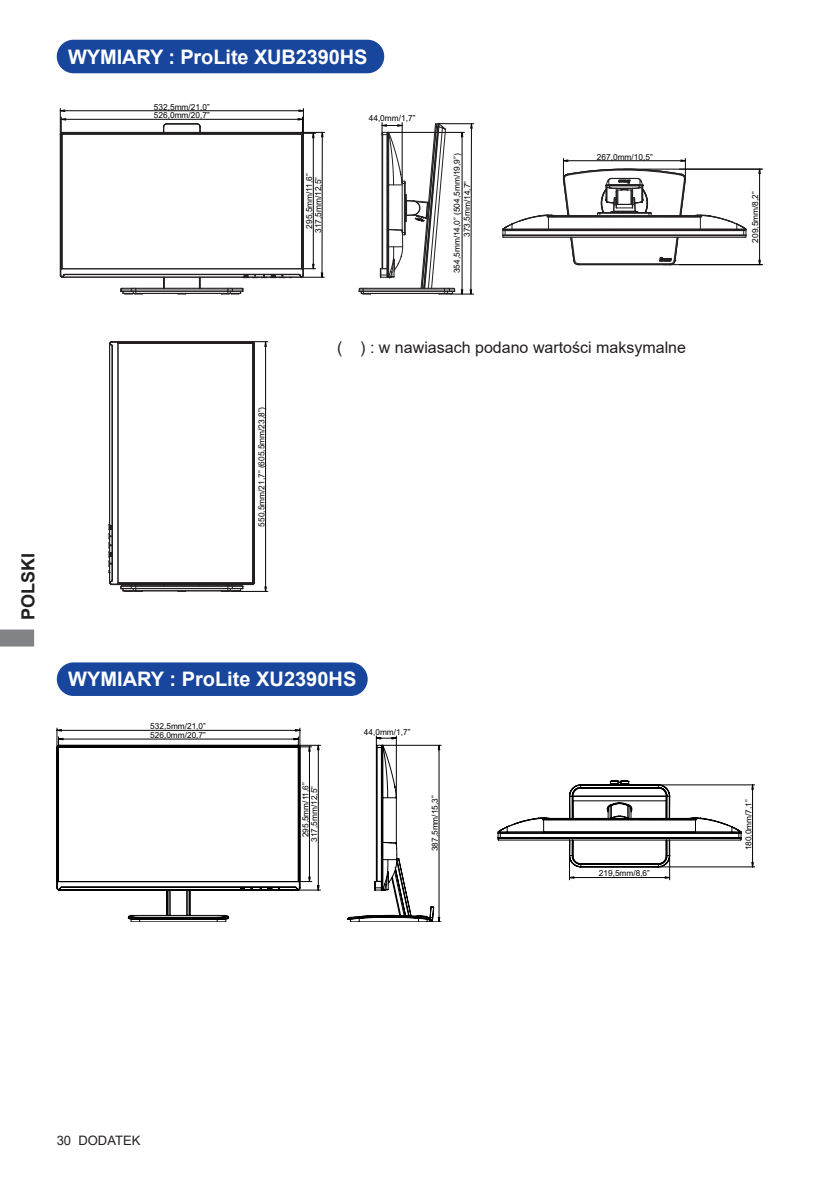
<style>
.page{position:relative;width:840px;height:1191px;background:#fff}
.page>*{position:absolute;margin:0;border:0;box-sizing:border-box;transform-origin:0 0}
.t1{font:700 20px "Arial";letter-spacing:-.005em;color:#fff}
.t2{font:700 18px "Arial";color:#231f20}
.t3{font:16px "Arial";color:#231f20}
.t4{font:13px "Arial";color:#231f20}
.t5{font:8.4px "Arial";color:#030303}
.t6{font:8.2px/8.8px "Arial";color:#030303;text-align:center}
</style>
<div class="page">
<svg style="left:0;top:629px;width:34px;height:17px"></svg>
<div style="left:58px;top:663px;width:308px;height:32px;background:#18469d;border-radius:16px"></div>
<div style="left:57px;top:662px;width:310px;height:34px;border:2px solid #18469d;border-radius:16px"></div>
<svg style="left:131px;top:892px;width:243px;height:27px"></svg>
<svg style="left:497px;top:817px;width:173px;height:64px"></svg>
<svg style="left:57px;top:727px;width:264px;height:165px"></svg>
<svg style="left:374px;top:735px;width:67px;height:187px"></svg>
<svg style="left:567px;top:780px;width:187px;height:100px"></svg>
<div style="left:58px;top:41px;width:325px;height:31px;background:#18469d;border-radius:16px"></div>
<div style="left:57px;top:40px;width:327px;height:33px;border:2px solid #18469d;border-radius:16px"></div>
<hr style="left:758px;top:169px;width:1px;height:96px;background:#030303">
<hr style="left:679px;top:264px;width:83px;height:1px;background:#030303">
<hr style="left:679px;top:169px;width:83px;height:1px;background:#030303">
<hr style="left:321px;top:132px;width:1px;height:145px;background:#030303">
<hr style="left:313px;top:133px;width:1px;height:136px;background:#030303">
<hr style="left:133px;top:293px;width:97px;height:1px;background:#231f20">
<hr style="left:136px;top:291px;width:92px;height:1px;background:#231f20">
<hr style="left:136px;top:289px;width:92px;height:1px;background:#231f20">
<hr style="left:136px;top:288px;width:92px;height:1px;background:#231f20">
<svg style="left:120px;top:288px;width:23px;height:7px"></svg>
<svg style="left:163px;top:278px;width:2px;height:10px"></svg>
<svg style="left:199px;top:278px;width:2px;height:10px"></svg>
<svg style="left:221px;top:288px;width:23px;height:7px"></svg>
<hr style="left:63px;top:277px;width:238px;height:1px;background:#231f20">
<hr style="left:65px;top:274px;width:234px;height:1px;background:#231f20">
<hr style="left:61px;top:268px;width:241px;height:1px;background:#231f20">
<svg style="left:242px;top:275px;width:50px;height:3px"></svg>
<hr style="left:60px;top:135px;width:1px;height:133px;background:#231f20">
<svg style="left:60px;top:216px;width:5px;height:62px"></svg>
<svg style="left:298px;top:216px;width:26px;height:62px"></svg>
<hr style="left:302px;top:135px;width:1px;height:133px;background:#231f20">
<hr style="left:303px;top:135px;width:1px;height:133px;background:#231f20">
<hr style="left:61px;top:135px;width:1px;height:134px;background:#231f20">
<hr style="left:301px;top:135px;width:1px;height:134px;background:#231f20">
<svg style="left:59px;top:108px;width:265px;height:79px"></svg>
<hr style="left:361px;top:293px;width:86px;height:1px;background:#231f20">
<hr style="left:363px;top:291px;width:81px;height:1px;background:#231f20">
<hr style="left:363px;top:289px;width:81px;height:1px;background:#231f20">
<hr style="left:360px;top:288px;width:93px;height:1px;background:#231f20">
<svg style="left:358px;top:288px;width:13px;height:7px"></svg>
<svg style="left:380px;top:122px;width:93px;height:173px"></svg>
<svg style="left:502px;top:158px;width:244px;height:108px"></svg>
<hr style="left:133px;top:590px;width:97px;height:1px;background:#231f20">
<hr style="left:136px;top:588px;width:92px;height:1px;background:#231f20">
<hr style="left:136px;top:586px;width:92px;height:1px;background:#231f20">
<hr style="left:136px;top:585px;width:92px;height:1px;background:#231f20">
<hr style="left:109px;top:344px;width:1px;height:238px;background:#231f20">
<hr style="left:112px;top:346px;width:1px;height:234px;background:#231f20">
<hr style="left:117px;top:342px;width:1px;height:242px;background:#231f20">
<hr style="left:118px;top:342px;width:1px;height:241px;background:#231f20">
<svg style="left:110px;top:524px;width:2px;height:49px"></svg>
<hr style="left:118px;top:341px;width:134px;height:1px;background:#231f20">
<svg style="left:109px;top:341px;width:10px;height:6px"></svg>
<svg style="left:109px;top:580px;width:62px;height:12px"></svg>
<hr style="left:118px;top:584px;width:134px;height:1px;background:#231f20">
<hr style="left:118px;top:342px;width:134px;height:1px;background:#231f20">
<hr style="left:118px;top:582px;width:134px;height:1px;background:#231f20">
<hr style="left:118px;top:343px;width:134px;height:1px;background:#231f20">
<hr style="left:118px;top:583px;width:134px;height:1px;background:#231f20">
<svg style="left:199px;top:341px;width:69px;height:251px"></svg>
<h2 class="t2" style="left:15px;top:620px;width:69px;rotate:-90deg">POLSKI</h2>
<h1 class="t1" style="left:68px;top:43px;width:301px">WYMIARY : ProLite XUB2390HS</h1>
<p class="t5" style="left:154px;top:101px;width:57px">532,5mm/21,0”</p>
<p class="t5" style="left:154px;top:109px;width:57px">526,0mm/20,7”</p>
<p class="t5" style="left:255px;top:526px;width:121px;rotate:-90deg">550,5mm/21,7” (605,5mm/23,8”)</p>
<p class="t5" style="left:303px;top:229px;width:57px;rotate:-90deg">295,5mm/11,6”</p>
<p class="t5" style="left:312px;top:233px;width:57px;rotate:-90deg">317,5mm/12,5”</p>
<p class="t5" style="left:368px;top:112px;width:48px">44,0mm/1,7”</p>
<p class="t5" style="left:451px;top:273px;width:121px;rotate:-90deg">354,5mm/14,0” (504,5mm/19,9”)</p>
<p class="t5" style="left:461px;top:237px;width:57px;rotate:-90deg">373,5mm/14,7”</p>
<p class="t5" style="left:596px;top:151px;width:57px">267,0mm/10,5”</p>
<h3 class="t3" style="left:337px;top:337px;width:350px">( ) : w nawiasach podano wartości maksymalne</h3>
<h1 class="t1" style="left:68px;top:665px;width:289px">WYMIARY : ProLite XU2390HS</h1>
<p class="t6" style="left:150px;top:722px;width:57px">532,5mm/21,0”</p>
<p class="t6" style="left:150px;top:730px;width:57px">526,0mm/20,7”</p>
<p class="t6" style="left:364px;top:728px;width:48px">44,0mm/1,7”</p>
<p class="t5" style="left:748px;top:242px;width:53px;rotate:-90deg">209,5mm/8,2”</p>
<p class="t6" style="left:301px;top:841px;width:61px;rotate:-90deg">295,5mm/11,6”<br>317,5mm/12,5”</p>
<p class="t6" style="left:430px;top:851px;width:57px;rotate:-90deg">387,5mm/15,3”</p>
<p class="t6" style="left:743px;top:850px;width:53px;rotate:-90deg">180,0mm/7,1”</p>
<p class="t6" style="left:598px;top:869px;width:53px">219,5mm/8,6”</p>
<h3 class="t4" style="left:57px;top:1131px;width:85px">30 DODATEK</h3>
</div>
